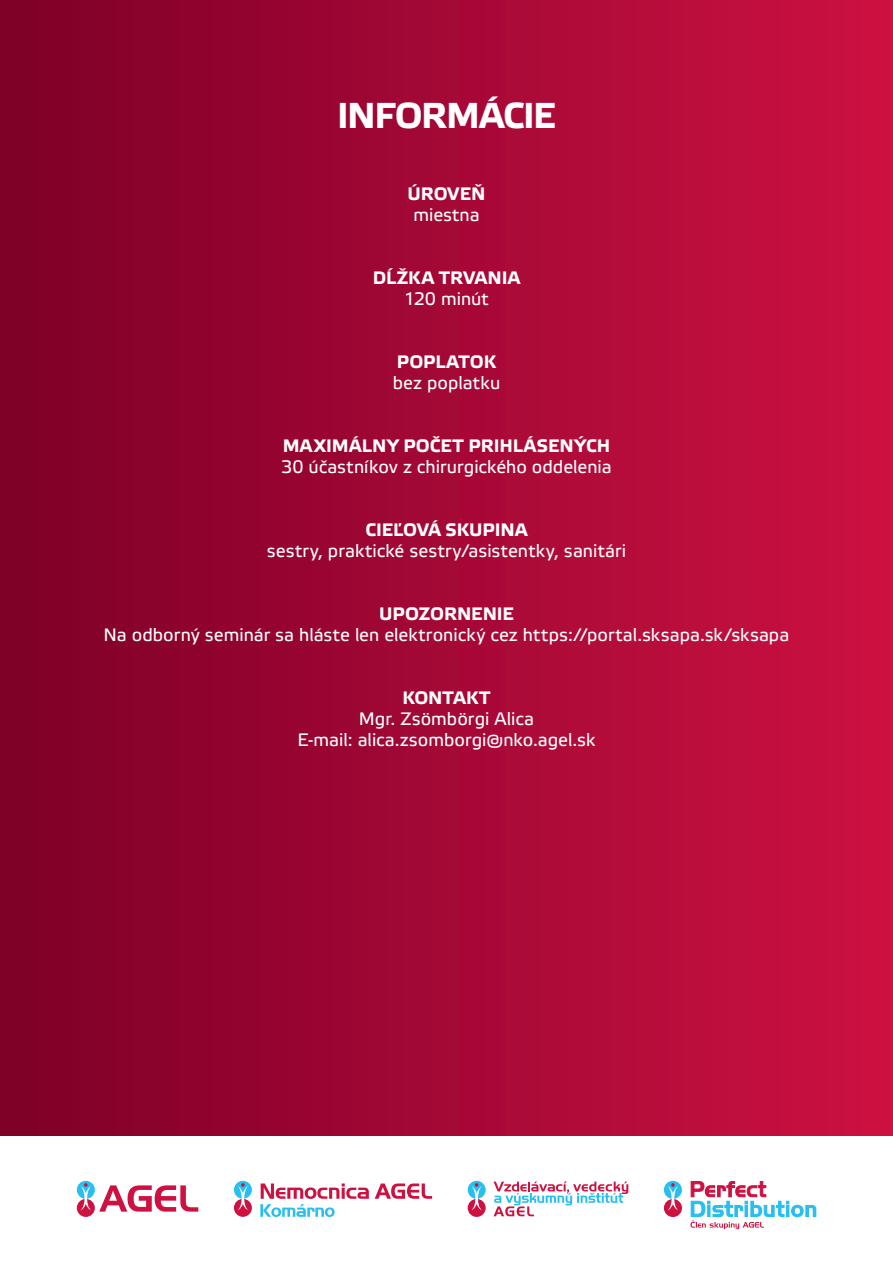
<style>
.page{position:relative;width:893px;height:1263px;background:#fff}
.page>*{position:absolute;margin:0;border:0;box-sizing:border-box;transform-origin:0 0}
.t1{font:700 36px "Etelka Text Pro";letter-spacing:-.035em;color:#fff}
.Title_Text{font:18px "Etelka Text Pro";color:#fff}
.Title_Text-2{font:700 18px "Etelka Text Pro";letter-spacing:.005em;color:#fff}
</style>
<div class="page">
<div style="left:0;top:0;width:893px;height:1135px;background:linear-gradient(to right,#7d0028,#cd1142)"></div>
<svg style="left:375px;top:1183px;width:57px;height:16px"></svg>
<svg style="left:260px;top:1183px;width:109px;height:34px"></svg>
<div style="left:234px;top:1181px;width:18px;height:18px;background:#26bff0;border-radius:50%"></div>
<div style="left:234px;top:1199px;width:18px;height:18px;background:#cd1141;border-radius:50%"></div>
<svg style="left:237px;top:1183px;width:11px;height:27px"></svg>
<div style="left:77px;top:1181px;width:18px;height:18px;background:#26bff0;border-radius:50%"></div>
<div style="left:77px;top:1199px;width:18px;height:18px;background:#cd1141;border-radius:50%"></div>
<svg style="left:80px;top:1183px;width:11px;height:28px"></svg>
<svg style="left:99px;top:1185px;width:99px;height:26px"></svg>
<div style="left:468px;top:1181px;width:18px;height:18px;background:#26bff0;border-radius:50%"></div>
<div style="left:468px;top:1199px;width:18px;height:18px;background:#cd1141;border-radius:50%"></div>
<svg style="left:471px;top:1183px;width:11px;height:28px"></svg>
<svg style="left:493px;top:1181px;width:135px;height:35px"></svg>
<div style="left:664px;top:1181px;width:18px;height:18px;background:#26bff0;border-radius:50%"></div>
<div style="left:664px;top:1199px;width:18px;height:18px;background:#cd1141;border-radius:50%"></div>
<svg style="left:667px;top:1183px;width:11px;height:28px"></svg>
<svg style="left:690px;top:1181px;width:126px;height:48px"></svg>
<p class="t1" style="left:337px;top:96px;width:220px">INFORMÁCIE</p>
<p class="Title_Text-2" style="left:408px;top:184px;width:79px">ÚROVEŇ</p>
<p class="Title_Text" style="left:413px;top:205px;width:68px">miestna</p>
<p class="Title_Text-2" style="left:373px;top:268px;width:149px">DĹŽKA TRVANIA</p>
<p class="Title_Text" style="left:404px;top:289px;width:86px">120 minút</p>
<p class="Title_Text-2" style="left:397px;top:352px;width:101px">POPLATOK</p>
<p class="Title_Text" style="left:393px;top:373px;width:109px">bez poplatku</p>
<p class="Title_Text-2" style="left:283px;top:436px;width:329px">MAXIMÁLNY POČET PRIHLÁSENÝCH</p>
<p class="Title_Text" style="left:281px;top:457px;width:332px">30 účastníkov z chirurgického oddelenia</p>
<p class="Title_Text-2" style="left:365px;top:520px;width:164px">CIEĽOVÁ SKUPINA</p>
<p class="Title_Text" style="left:267px;top:541px;width:361px">sestry, praktické sestry/asistentky, sanitári</p>
<p class="Title_Text-2" style="left:379px;top:604px;width:136px">UPOZORNENIE</p>
<p class="Title_Text" style="left:104px;top:625px;width:687px">Na odborný seminár sa hláste len elektronický cez https://portal.sksapa.sk/sksapa</p>
<p class="Title_Text-2" style="left:402px;top:688px;width:90px">KONTAKT</p>
<p class="Title_Text" style="left:359px;top:709px;width:177px">Mgr. Zsömbörgi Alica</p>
<p class="Title_Text" style="left:298px;top:730px;width:299px">E-mail: alica.zsomborgi@nko.agel.sk</p>
</div>
